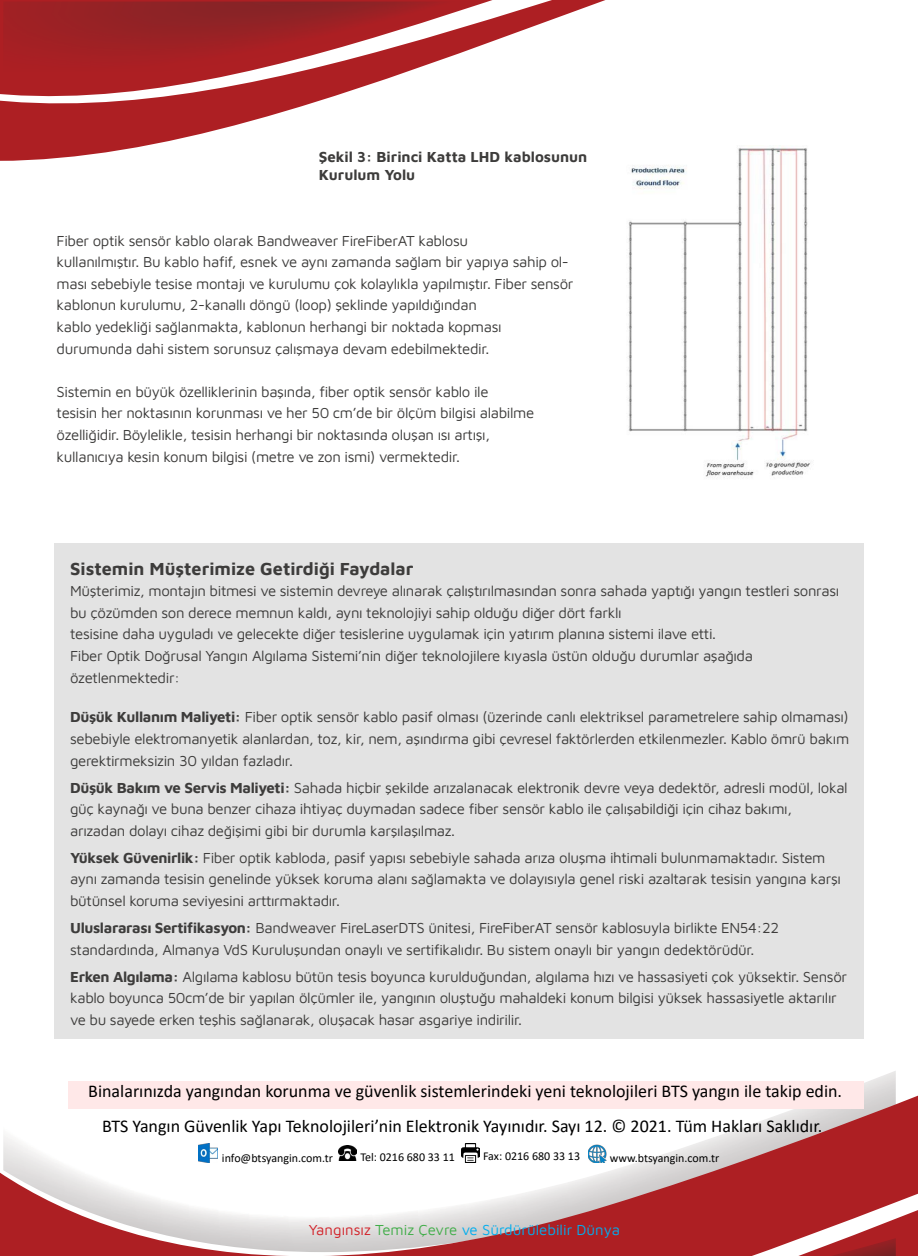
<style>
.page{position:relative;width:918px;height:1256px;background:#fff}
.page>*{position:absolute;margin:0;border:0;box-sizing:border-box;transform-origin:0 0}
.t1{font:18px/34.5px "Calibri";color:#000;text-align:center}
.t2{font:700 18px "Maven Pro";color:#3d3c3b}
.t3{font:15px/21.6px "Maven Pro";letter-spacing:-.025em;color:#3d3c3b}
.t4{font:700 15px/18px "Maven Pro";color:#3d3c3b}
.t5{font:15px "Maven Pro";color:#00aeef}
.t6{font:12px "Calibri";color:#000}
.s1{font-weight:700}
.s2{color:#d2232a}
.s3{color:#41ad49}
</style>
<div class="page">
<svg style="left:0;top:1038px;width:918px;height:218px"></svg>
<svg style="left:0;top:0;width:605px;height:153px"></svg>
<div style="left:54px;top:543px;width:810px;height:495px;background:#e3e3e3"></div>
<div style="left:69px;top:1081px;width:795px;height:27px;background:#ffe8e8"></div>
<img style="left:588px;top:1144px;width:18px;height:18px">
<img style="left:199px;top:1143px;width:19px;height:19px">
<img style="left:339px;top:1145px;width:18px;height:15px">
<img style="left:461px;top:1143px;width:18px;height:19px">
<img style="left:599px;top:145px;width:212px;height:333px">
<p class="t4" style="left:319px;top:146px;width:270px">Şekil 3: Birinci Katta LHD kablosunun<br>Kurulum Yolu</p>
<p class="t3" style="left:57px;top:229px;width:518px">Fiber optik sensör kablo olarak Bandweaver FireFiberAT kablosu<br>kullanılmıştır. Bu kablo hafif, esnek ve aynı zamanda sağlam bir yapıya sahip ol&shy;ması sebebiyle tesise montajı ve kurulumu çok kolaylıkla yapılmıştır. Fiber sensör kablonun kurulumu, 2-kanallı döngü (loop) şeklinde yapıldığından<br>kablo yedekliği sağlanmakta, kablonun herhangi bir noktada kopması durumunda dahi sistem sorunsuz çalışmaya devam edebilmektedir.</p>
<p class="t3" style="left:57px;top:380px;width:479px">Sistemin en büyük özelliklerinin başında, fiber optik sensör kablo ile<br>tesisin her noktasının korunması ve her 50 cm’de bir ölçüm bilgisi alabilme özelliğidir. Böylelikle, tesisin herhangi bir noktasında oluşan ısı artışı, kullanıcıya kesin konum bilgisi (metre ve zon ismi) vermektedir.</p>
<p class="t2" style="left:70px;top:556px;width:345px">Sistemin Müşterimize Getirdiği Faydalar</p>
<p class="t3" style="left:70px;top:579px;width:771px">Müşterimiz, montajın bitmesi ve sistemin devreye alınarak çalıştırılmasından sonra sahada yaptığı yangın testleri sonrası bu çözümden son derece memnun kaldı, aynı teknolojiyi sahip olduğu diğer dört farklı<br>tesisine daha uyguladı ve gelecekte diğer tesislerine uygulamak için yatırım planına sistemi ilave etti.<br>Fiber Optik Doğrusal Yangın Algılama Sistemi’nin diğer teknolojilere kıyasla üstün olduğu durumlar aşağıda özetlenmektedir:</p>
<p class="t3" style="left:70px;top:705px;width:781px;text-align:justify"><span class="s1">Düşük Kullanım Maliyeti:</span> Fiber optik sensör kablo pasif olması (üzerinde canlı elektriksel parametrelere sahip olmaması) sebebiyle elektromanyetik alanlardan, toz, kir, nem, aşındırma gibi çevresel faktörlerden etkilenmezler. Kablo ömrü bakım gerektirmeksizin 30 yıldan fazladır.</p>
<p class="t3" style="left:70px;top:775px;width:779px"><span class="s1">Düşük Bakım ve Servis Maliyeti:</span> Sahada hiçbir şekilde arızalanacak elektronik devre veya dedektör, adresli modül, lokal güç kaynağı ve buna benzer cihaza ihtiyaç duymadan sadece fiber sensör kablo ile çalışabildiği için cihaz bakımı, arızadan dolayı cihaz değişimi gibi bir durumla karşılaşılmaz.</p>
<p class="t3" style="left:70px;top:846px;width:772px"><span class="s1">Yüksek Güvenirlik:</span> Fiber optik kabloda, pasif yapısı sebebiyle sahada arıza oluşma ihtimali bulunmamaktadır. Sistem aynı zamanda tesisin genelinde yüksek koruma alanı sağlamakta ve dolayısıyla genel riski azaltarak tesisin yangına karşı bütünsel koruma seviyesini arttırmaktadır.</p>
<p class="t3" style="left:70px;top:916px;width:710px"><span class="s1">Uluslararası Sertifikasyon:</span> Bandweaver FireLaserDTS ünitesi, FireFiberAT sensör kablosuyla birlikte EN54:22 standardında, Almanya VdS Kuruluşundan onaylı ve sertifikalıdır. Bu sistem onaylı bir yangın dedektörüdür.</p>
<p class="t3" style="left:70px;top:964px;width:778px"><span class="s1">Erken Algılama:</span> Algılama kablosu bütün tesis boyunca kurulduğundan, algılama hızı ve hassasiyeti çok yüksektir. Sensör kablo boyunca 50cm’de bir yapılan ölçümler ile, yangının oluştuğu mahaldeki konum bilgisi yüksek hassasiyetle aktarılır ve bu sayede erken teşhis sağlanarak, oluşacak hasar asgariye indirilir.</p>
<p class="t1" style="left:88px;top:1073px;width:755px">Binalarınızda yangından korunma ve güvenlik sistemlerindeki yeni teknolojileri BTS yangın ile takip edin.<br>BTS Yangın Güvenlik Yapı Teknolojileri’nin Elektronik Yayınıdır. Sayı 12. © 2021. Tüm Hakları Saklıdır.</p>
<p class="t6" style="left:222px;top:1150px;width:113px">info@btsyangin.com.tr</p>
<p class="t6" style="left:360px;top:1148px;width:96px">Tel: 0216 680 33 11</p>
<p class="t6" style="left:483px;top:1148px;width:99px">Fax: 0216 680 33 13</p>
<p class="t6" style="left:610px;top:1150px;width:111px">www.btsyangin.com.tr</p>
<p class="t5" style="left:309px;top:1219px;width:313px"><span class="s2">Yangınsız</span> <span class="s3">Temiz Çevre</span> ve Sürdürülebilir Dünya</p>
</div>
